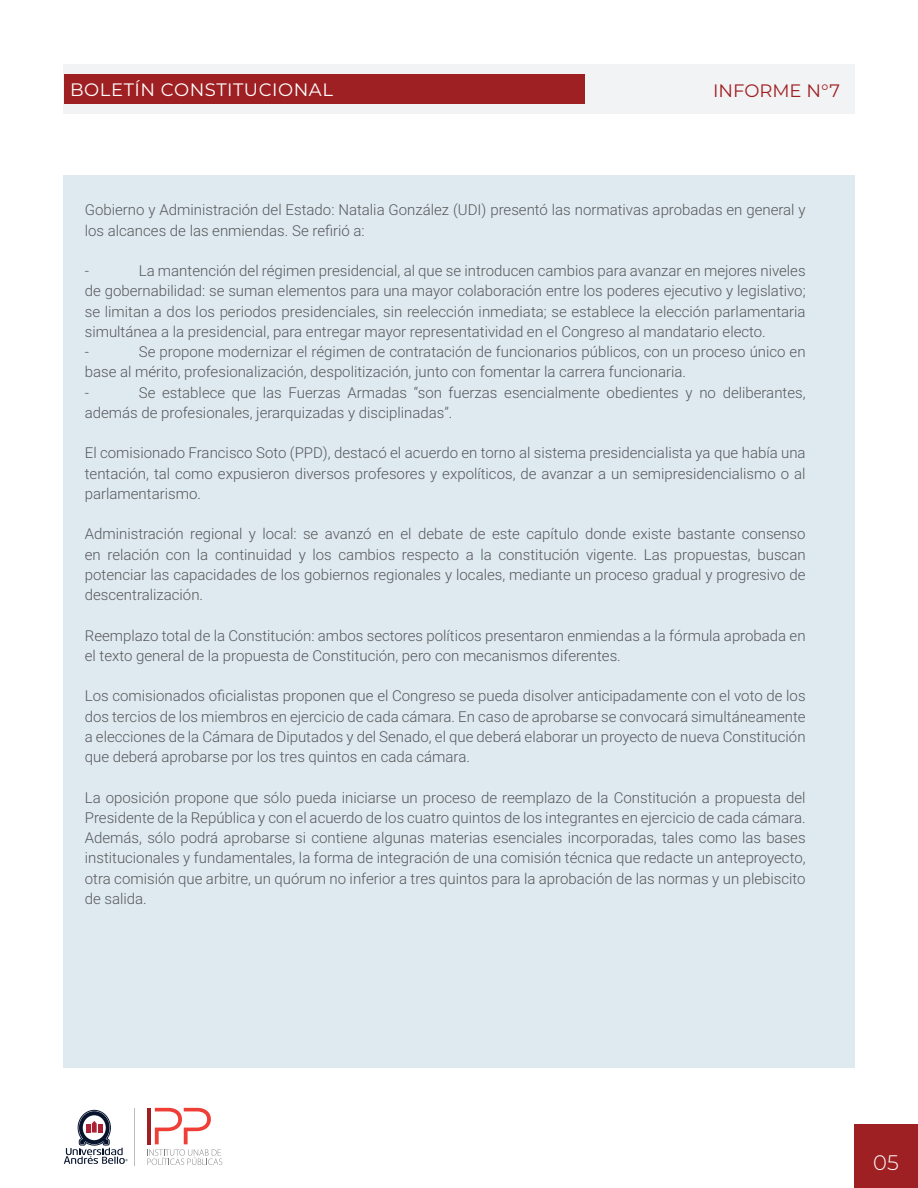
<style>
.page{position:relative;width:918px;height:1188px;background:#fff}
.page>*{position:absolute;margin:0;border:0;box-sizing:border-box;transform-origin:0 0}
.t1{font:300 21px "Montserrat";color:#fff}
.t2{font:18px "Montserrat";letter-spacing:.03em;color:#fff}
.t3{font:18px "Montserrat";color:#9f2023}
.t4{font:300 15px/20.2px "Roboto";color:#57585a}
</style>
<div class="page">
<div style="left:854px;top:1124px;width:64px;height:64px;background:#9f2023"></div>
<div style="left:63px;top:64px;width:792px;height:50px;background:#f2f3f4"></div>
<div style="left:64px;top:74px;width:521px;height:30px;background:#9f2023"></div>
<hr style="left:135px;top:1108px;width:1px;height:57px;background:#bbbdbd">
<svg style="left:64px;top:1110px;width:64px;height:54px"></svg>
<svg style="left:147px;top:1108px;width:75px;height:57px"></svg>
<div style="left:63px;top:175px;width:791px;height:893px;background:#deeaf0"></div>
<p class="t2" style="left:70px;top:77px;width:264px">BOLETÍN CONSTITUCIONAL</p>
<p class="t3" style="left:713px;top:78px;width:128px">INFORME N°7</p>
<p class="t4" style="left:85px;top:199px;width:722px">Gobierno y Administración del Estado: Natalia González (UDI) presentó las normativas aprobadas en general y los alcances de las enmiendas. Se refirió a:</p>
<p class="t4" style="left:85px;top:260px;width:6px">-</p>
<p class="t4" style="left:85px;top:260px;width:722px;text-indent:54px">La mantención del régimen presidencial, al que se introducen cambios para avanzar en mejores niveles de gobernabilidad: se suman elementos para una mayor colaboración entre los poderes ejecutivo y legislativo; se limitan a dos los periodos presidenciales, sin reelección inmediata; se establece la elección parlamentaria simultánea a la presidencial, para entregar mayor representatividad en el Congreso al mandatario electo.<br>-</p>
<p class="t4" style="left:85px;top:341px;width:722px;text-indent:54px">Se propone modernizar el régimen de contratación de funcionarios públicos, con un proceso único en base al mérito, profesionalización, despolitización, junto con fomentar la carrera funcionaria.<br>-</p>
<p class="t4" style="left:85px;top:382px;width:722px;text-indent:54px">Se establece que las Fuerzas Armadas “son fuerzas esencialmente obedientes y no deliberantes, además de profesionales, jerarquizadas y disciplinadas”.</p>
<p class="t4" style="left:85px;top:442px;width:722px;text-align:justify">El comisionado Francisco Soto (PPD), destacó el acuerdo en torno al sistema presidencialista ya que había una tentación, tal como expusieron diversos profesores y expolíticos, de avanzar a un semipresidencialismo o al parlamentarismo.</p>
<p class="t4" style="left:85px;top:523px;width:722px;text-align:justify">Administración regional y local: se avanzó en el debate de este capítulo donde existe bastante consenso en relación con la continuidad y los cambios respecto a la constitución vigente. Las propuestas, buscan potenciar las capacidades de los gobiernos regionales y locales, mediante un proceso gradual y progresivo de descentralización.</p>
<p class="t4" style="left:85px;top:625px;width:722px">Reemplazo total de la Constitución: ambos sectores políticos presentaron enmiendas a la fórmula aprobada en el texto general de la propuesta de Constitución, pero con mecanismos diferentes.</p>
<p class="t4" style="left:85px;top:685px;width:722px;text-align:justify">Los comisionados oficialistas proponen que el Congreso se pueda disolver anticipadamente con el voto de los dos tercios de los miembros en ejercicio de cada cámara. En caso de aprobarse se convocará simultáneamente a elecciones de la Cámara de Diputados y del Senado, el que deberá elaborar un proyecto de nueva Constitución que deberá aprobarse por los tres quintos en cada cámara.</p>
<p class="t4" style="left:85px;top:787px;width:722px;text-align:justify">La oposición propone que sólo pueda iniciarse un proceso de reemplazo de la Constitución a propuesta del Presidente de la República y con el acuerdo de los cuatro quintos de los integrantes en ejercicio de cada cámara.<br>Además, sólo podrá aprobarse si contiene algunas materias esenciales incorporadas, tales como las bases institucionales y fundamentales, la forma de integración de una comisión técnica que redacte un anteproyecto, otra comisión que arbitre, un quórum no inferior a tres quintos para la aprobación de las normas y un plebiscito de salida.</p>
<h1 class="t1" style="left:873px;top:1148px;width:27px">05</h1>
</div>
